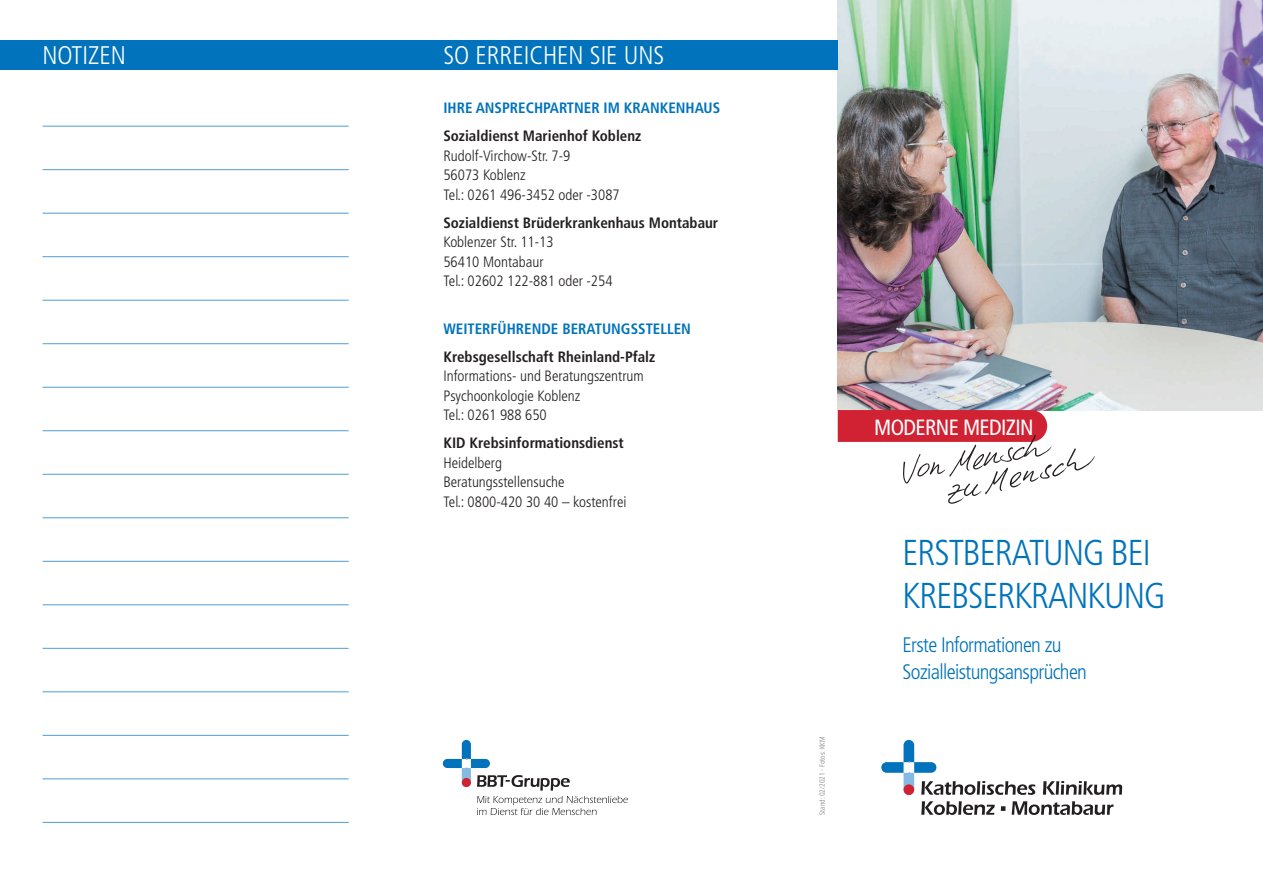
<style>
.page{position:relative;width:1263px;height:893px;background:#fff}
.page>*{position:absolute;margin:0;border:0;box-sizing:border-box;transform-origin:0 0}
.Titel-Headline{font:300 condensed 36px/43.5px "Frutiger LT Pro";letter-spacing:-.03em;color:#0073bc}
.Headline_17_18_weiß{font:300 condensed 25.5px "Frutiger LT Pro";color:#fff}
.t1{font:condensed 22.05px "Frutiger";letter-spacing:-.03em;color:#fff}
.Titel-Headline-2{font:300 condensed 21px/27px "Frutiger LT Pro";letter-spacing:-.03em;color:#0073bc}
.Fließtext{font:300 condensed 15px "Frutiger LT Pro";color:#231f20}
.Fließtext-2{font:700 condensed 15px "Frutiger LT Pro";color:#231f20}
.Fließtext-3{font:700 condensed 15px "Frutiger LT Pro";color:#0073bc}
.t2{font:300 condensed 7.5px "Frutiger LT Std";color:#808285}
</style>
<div class="page">
<img style="left:838px;top:0;width:425px;height:410px">
<div style="left:0;top:40px;width:838px;height:30px;background:#0073bc"></div>
<hr style="left:43px;top:126px;width:306px;height:1px;background:#0073bc">
<hr style="left:43px;top:387px;width:306px;height:1px;background:#0073bc">
<hr style="left:43px;top:648px;width:306px;height:1px;background:#0073bc">
<hr style="left:43px;top:169px;width:306px;height:1px;background:#0073bc">
<hr style="left:43px;top:430px;width:306px;height:1px;background:#0073bc">
<hr style="left:43px;top:691px;width:306px;height:1px;background:#0073bc">
<hr style="left:43px;top:213px;width:306px;height:1px;background:#0073bc">
<hr style="left:43px;top:474px;width:306px;height:1px;background:#0073bc">
<hr style="left:43px;top:735px;width:306px;height:1px;background:#0073bc">
<hr style="left:43px;top:256px;width:306px;height:1px;background:#0073bc">
<hr style="left:43px;top:517px;width:306px;height:1px;background:#0073bc">
<hr style="left:43px;top:778px;width:306px;height:1px;background:#0073bc">
<hr style="left:43px;top:300px;width:306px;height:1px;background:#0073bc">
<hr style="left:43px;top:561px;width:306px;height:1px;background:#0073bc">
<hr style="left:43px;top:822px;width:306px;height:1px;background:#0073bc">
<hr style="left:43px;top:343px;width:306px;height:1px;background:#0073bc">
<hr style="left:43px;top:604px;width:306px;height:1px;background:#0073bc">
<svg style="left:838px;top:410px;width:257px;height:94px"></svg>
<svg style="left:443px;top:740px;width:185px;height:75px"></svg>
<svg style="left:881px;top:740px;width:154px;height:55px"></svg>
<svg style="left:1043px;top:781px;width:79px;height:14px"></svg>
<svg style="left:921px;top:801px;width:74px;height:14px"></svg>
<svg style="left:1001px;top:806px;width:4px;height:5px"></svg>
<svg style="left:1012px;top:801px;width:101px;height:14px"></svg>
<p class="Headline_17_18_weiß" style="left:43px;top:41px;width:85px">NOTIZEN</p>
<p class="Headline_17_18_weiß" style="left:443px;top:41px;width:222px">SO ERREICHEN SIE UNS</p>
<p class="Fließtext-3" style="left:443px;top:99px;width:278px">IHRE ANSPRECHPARTNER IM KRANKENHAUS</p>
<p class="Fließtext-2" style="left:443px;top:127px;width:199px">Sozialdienst Marienhof Koblenz</p>
<p class="Fließtext" style="left:443px;top:147px;width:128px">Rudolf-Virchow-Str. 7-9</p>
<p class="Fließtext" style="left:443px;top:167px;width:84px">56073 Koblenz</p>
<p class="Fließtext" style="left:443px;top:186px;width:178px">Tel.: 0261 496-3452 oder -3087</p>
<p class="Fließtext-2" style="left:443px;top:214px;width:276px">Sozialdienst Brüderkrankenhaus Montabaur</p>
<p class="Fließtext" style="left:443px;top:234px;width:112px">Koblenzer Str. 11-13</p>
<p class="Fließtext" style="left:443px;top:253px;width:102px">56410 Montabaur</p>
<p class="Fließtext" style="left:443px;top:273px;width:171px">Tel.: 02602 122-881 oder -254</p>
<p class="Fließtext-3" style="left:443px;top:320px;width:249px">WEITERFÜHRENDE BERATUNGSSTELLEN</p>
<p class="Fließtext-2" style="left:443px;top:348px;width:213px">Krebsgesellschaft Rheinland-Pfalz</p>
<p class="Fließtext" style="left:443px;top:368px;width:202px">Informations- und Beratungszentrum</p>
<p class="Fließtext" style="left:443px;top:387px;width:138px">Psychoonkologie Koblenz</p>
<p class="Fließtext" style="left:443px;top:407px;width:105px">Tel.: 0261 988 650</p>
<p class="Fließtext-2" style="left:443px;top:434px;width:182px">KID Krebsinformationsdienst</p>
<p class="Fließtext" style="left:443px;top:454px;width:60px">Heidelberg</p>
<p class="Fließtext" style="left:443px;top:474px;width:123px">Beratungsstellensuche</p>
<p class="Fließtext" style="left:443px;top:493px;width:185px">Tel.: 0800-420 30 40 – kostenfrei</p>
<p class="t2" style="left:818px;top:815px;width:80px;rotate:-90deg">Stand: 02/2021 · Fotos: KKM</p>
<p class="t1" style="left:874px;top:414px;width:161px">MODERNE MEDIZIN</p>
<p class="Titel-Headline" style="left:902px;top:531px;width:264px">ERSTBERATUNG BEI<br>KREBSERKRANKUNG</p>
<p class="Titel-Headline-2" style="left:902px;top:632px;width:186px">Erste Informationen zu<br>Sozialleistungsansprüchen</p>
</div>
